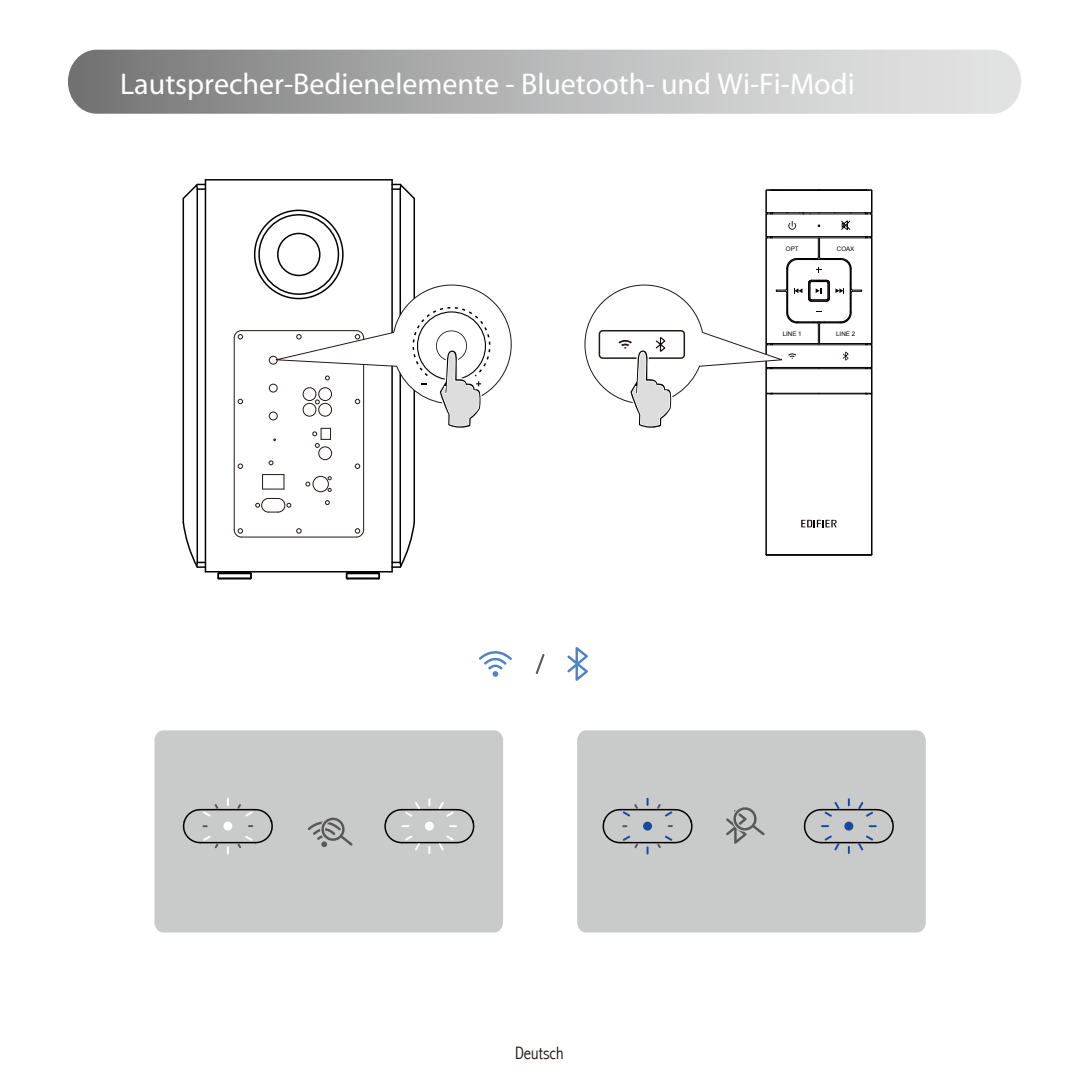
<style>
.page{position:relative;width:1081px;height:1081px;background:#fff}
.page>*{position:absolute;margin:0;border:0;box-sizing:border-box;transform-origin:0 0}
.t1{font:30px "Myriad";color:#fff}
.t2{font:300 condensed 18px "Abadi";color:#221815}
.t3{font:6.3px "Arial";color:#040000}
.t4{font:6.3px "Arial";color:#070001}
</style>
<div class="page">
<hr style="left:765px;top:394px;width:1px;height:160px;background:#040000">
<hr style="left:870px;top:394px;width:2px;height:160px;background:#040000">
<hr style="left:766px;top:554px;width:104px;height:1px;background:#080103">
<svg style="left:801px;top:519px;width:35px;height:8px"></svg>
<svg style="left:535px;top:653px;width:9px;height:20px"></svg>
<svg style="left:479px;top:651px;width:33px;height:25px"></svg>
<svg style="left:567px;top:647px;width:20px;height:33px"></svg>
<svg style="left:584px;top:189px;width:288px;height:240px"></svg>
<div style="left:154px;top:730px;width:349px;height:202px;background:#c9caca;border-radius:10px"></div>
<svg style="left:307px;top:817px;width:45px;height:29px"></svg>
<hr style="left:200px;top:841px;width:55px;height:2px;background:#040000">
<hr style="left:200px;top:808px;width:55px;height:2px;background:#040000">
<svg style="left:227px;top:798px;width:2px;height:7px"></svg>
<svg style="left:227px;top:846px;width:2px;height:8px"></svg>
<svg style="left:182px;top:804px;width:36px;height:43px"></svg>
<svg style="left:237px;top:804px;width:36px;height:43px"></svg>
<div style="left:223px;top:821px;width:9px;height:9px;background:#fff;border-radius:50%"></div>
<hr style="left:401px;top:841px;width:56px;height:2px;background:#040000">
<hr style="left:401px;top:808px;width:56px;height:2px;background:#040000">
<div style="left:424px;top:821px;width:9px;height:9px;background:#fff;border-radius:50%"></div>
<svg style="left:428px;top:798px;width:2px;height:8px"></svg>
<svg style="left:428px;top:846px;width:2px;height:7px"></svg>
<svg style="left:384px;top:802px;width:36px;height:48px"></svg>
<svg style="left:438px;top:802px;width:37px;height:48px"></svg>
<div style="left:577px;top:730px;width:348px;height:202px;background:#c9caca;border-radius:10px"></div>
<svg style="left:726px;top:807px;width:38px;height:36px"></svg>
<hr style="left:619px;top:841px;width:56px;height:2px;background:#040000">
<hr style="left:619px;top:808px;width:56px;height:2px;background:#040000">
<svg style="left:646px;top:797px;width:2px;height:8px"></svg>
<svg style="left:646px;top:846px;width:2px;height:8px"></svg>
<svg style="left:602px;top:804px;width:35px;height:43px"></svg>
<svg style="left:657px;top:804px;width:36px;height:43px"></svg>
<svg style="left:642px;top:821px;width:9px;height:9px"></svg>
<hr style="left:820px;top:841px;width:56px;height:2px;background:#040000">
<hr style="left:820px;top:808px;width:56px;height:2px;background:#040000">
<div style="left:844px;top:821px;width:9px;height:9px;background:#19499e;border-radius:50%"></div>
<svg style="left:847px;top:798px;width:2px;height:8px"></svg>
<svg style="left:847px;top:846px;width:2px;height:7px"></svg>
<svg style="left:803px;top:802px;width:36px;height:48px"></svg>
<svg style="left:857px;top:802px;width:37px;height:48px"></svg>
<hr style="left:241px;top:536px;width:115px;height:1px;background:#221815">
<hr style="left:233px;top:338px;width:2px;height:191px;background:#221815">
<svg style="left:262px;top:474px;width:22px;height:15px"></svg>
<hr style="left:363px;top:338px;width:1px;height:191px;background:#221815">
<hr style="left:241px;top:330px;width:115px;height:1px;background:#221815">
<svg style="left:238px;top:463px;width:5px;height:5px"></svg>
<svg style="left:233px;top:528px;width:10px;height:9px"></svg>
<svg style="left:268px;top:460px;width:5px;height:5px"></svg>
<div style="left:269px;top:411px;width:8px;height:9px;border:1px solid #221815;border-radius:50%"></div>
<div style="left:269px;top:383px;width:8px;height:9px;border:1px solid #221815;border-radius:50%"></div>
<div style="left:269px;top:356px;width:8px;height:8px;border:1px solid #221815;border-radius:50%"></div>
<svg style="left:233px;top:330px;width:10px;height:9px"></svg>
<svg style="left:238px;top:399px;width:5px;height:5px"></svg>
<div style="left:312px;top:476px;width:16px;height:16px;border:1px solid #221815;border-radius:50%"></div>
<div style="left:318px;top:446px;width:14px;height:14px;border:1px solid #221815;border-radius:50%"></div>
<svg style="left:296px;top:528px;width:5px;height:5px"></svg>
<svg style="left:355px;top:528px;width:9px;height:9px"></svg>
<svg style="left:355px;top:463px;width:5px;height:5px"></svg>
<svg style="left:305px;top:481px;width:5px;height:5px"></svg>
<svg style="left:325px;top:500px;width:4px;height:4px"></svg>
<svg style="left:327px;top:476px;width:4px;height:4px"></svg>
<svg style="left:255px;top:498px;width:36px;height:14px"></svg>
<hr style="left:205px;top:570px;width:187px;height:2px;background:#040000">
<hr style="left:182px;top:198px;width:2px;height:324px;background:#040000">
<hr style="left:196px;top:189px;width:2px;height:373px;background:#040000">
<hr style="left:205px;top:180px;width:1px;height:391px;background:#040000">
<hr style="left:391px;top:180px;width:1px;height:391px;background:#040000">
<hr style="left:399px;top:189px;width:2px;height:373px;background:#040000">
<hr style="left:413px;top:198px;width:2px;height:324px;background:#040000">
<svg style="left:182px;top:182px;width:23px;height:18px"></svg>
<hr style="left:205px;top:179px;width:187px;height:1px;background:#040000">
<svg style="left:392px;top:182px;width:23px;height:18px"></svg>
<svg style="left:392px;top:520px;width:23px;height:49px"></svg>
<svg style="left:182px;top:520px;width:23px;height:49px"></svg>
<div style="left:254px;top:209px;width:89px;height:90px;border:2px solid #040000;border-radius:50%"></div>
<div style="left:258px;top:214px;width:81px;height:81px;border:2px solid #040000;border-radius:50%"></div>
<div style="left:277px;top:233px;width:43px;height:43px;border:2px solid #040000;border-radius:50%"></div>
<svg style="left:217px;top:570px;width:34px;height:9px"></svg>
<svg style="left:346px;top:572px;width:34px;height:7px"></svg>
<svg style="left:271px;top:284px;width:241px;height:163px"></svg>
<div style="left:68px;top:50px;width:952px;height:64px;background:linear-gradient(to right,#7a7a7a,#edeeee);border-radius:30px"></div>
<p class="t1" style="left:120px;top:69px;width:735px">Lautsprecher-Bedienelemente - Bluetooth- und Wi-Fi-Modi</p>
<p class="t4" style="left:785px;top:244px;width:14px">OPT</p>
<p class="t3" style="left:836px;top:244px;width:19px">COAX</p>
<p class="t3" style="left:782px;top:329px;width:20px">LINE 1</p>
<p class="t3" style="left:835px;top:329px;width:20px">LINE 2</p>
<p class="t2" style="left:515px;top:1042px;width:50px">Deutsch</p>
</div>
